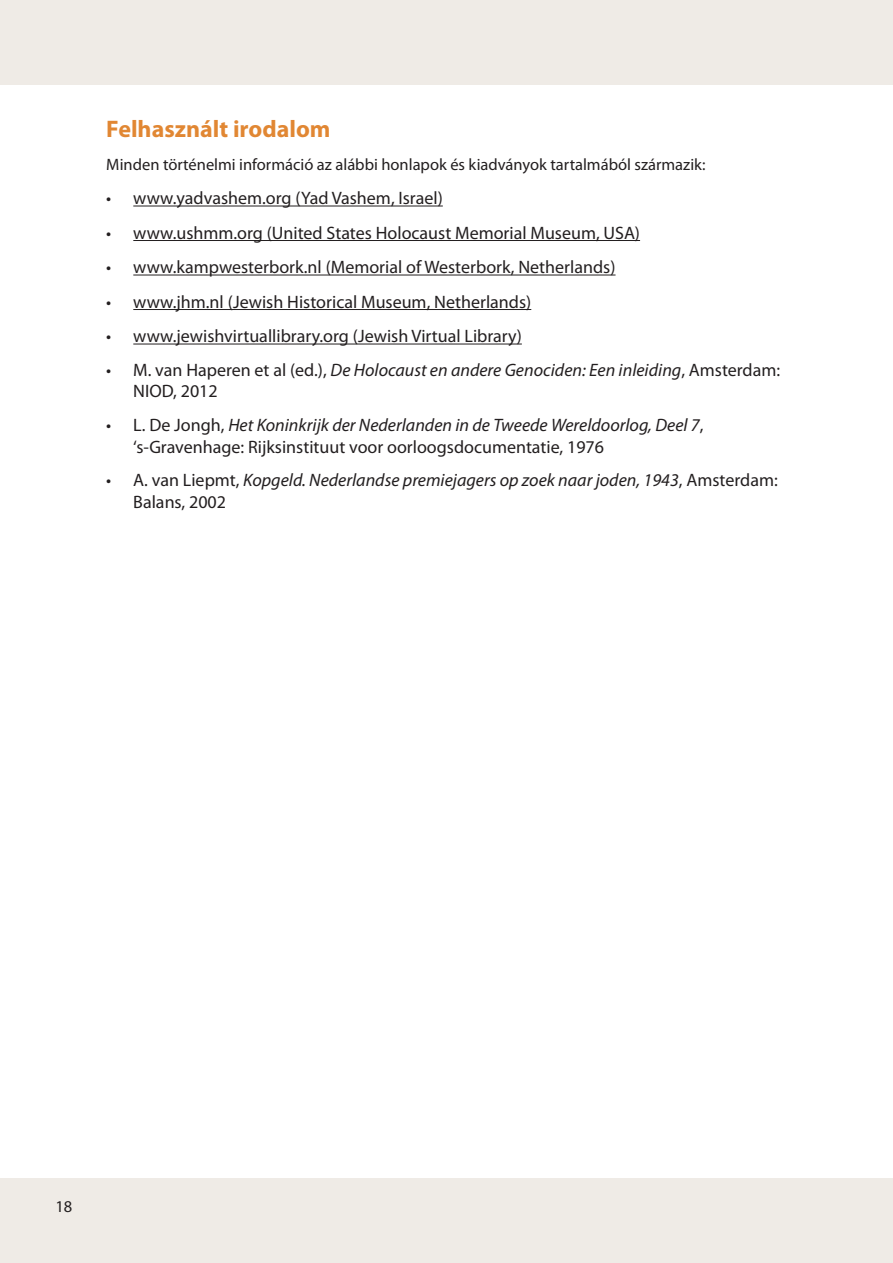
<style>
.page{position:relative;width:893px;height:1263px;background:#fff}
.page>*{position:absolute;margin:0;border:0;box-sizing:border-box;transform-origin:0 0}
.t1{font:700 24px "Myriad Pro";color:#e18733}
.t2{font:18px/21.6px "Myriad Pro";color:#231f20}
.t3{font:italic 18px/21.6px "Myriad Pro";color:#231f20}
.t4{font:16.5px "Myriad Pro";color:#231f20}
.s1{font-style:italic}
.s2{font-style:normal}
</style>
<div class="page">
<div style="left:0;top:1178px;width:893px;height:85px;background:#efebe6"></div>
<div style="left:0;top:0;width:893px;height:85px;background:#efebe6"></div>
<hr style="left:133px;top:206px;width:310px;height:1px;background:#231f20">
<hr style="left:133px;top:240px;width:507px;height:1px;background:#231f20">
<hr style="left:133px;top:275px;width:482px;height:1px;background:#231f20">
<hr style="left:133px;top:309px;width:398px;height:1px;background:#231f20">
<hr style="left:133px;top:344px;width:389px;height:1px;background:#231f20">
<p class="t1" style="left:106px;top:113px;width:226px">Felhasznált irodalom</p>
<p class="t4" style="left:106px;top:154px;width:601px">Minden történelmi információ az alábbi honlapok és kiadványok tartalmából származik:</p>
<p class="t2" style="left:106px;top:187px;width:338px">• www.yadvashem.org (Yad Vashem, Israel)</p>
<p class="t2" style="left:106px;top:222px;width:535px">• www.ushmm.org (United States Holocaust Memorial Museum, USA)</p>
<p class="t2" style="left:106px;top:256px;width:511px">• www.kampwesterbork.nl (Memorial of Westerbork, Netherlands)</p>
<p class="t2" style="left:106px;top:291px;width:426px">• www.jhm.nl (Jewish Historical Museum, Netherlands)</p>
<p class="t2" style="left:106px;top:325px;width:417px">• www.jewishvirtuallibrary.org (Jewish Virtual Library)</p>
<p class="t2" style="left:133px;top:359px;width:648px;text-indent:-27px">• M. van Haperen et al (ed.), <span class="s1">De Holocaust en andere Genociden: Een inleiding</span>, Amsterdam:<br>NIOD, 2012</p>
<p class="t2" style="left:133px;top:414px;width:572px;text-indent:-27px">• L. De Jongh, <span class="s1">Het Koninkrijk der Nederlanden in de Tweede Wereldoorlog, Deel 7</span>, ‘s-Gravenhage: Rijksinstituut voor oorloogsdocumentatie, 1976</p>
<p class="t3" style="left:133px;top:469px;width:646px;text-indent:-27px"><span class="s2">• A. van Liepmt,</span> Kopgeld. Nederlandse premiejagers op zoek naar joden, 1943<span class="s2">, Amsterdam:<br>Balans, 2002</span></p>
<p class="t4" style="left:55px;top:1196px;width:18px">18</p>
</div>
